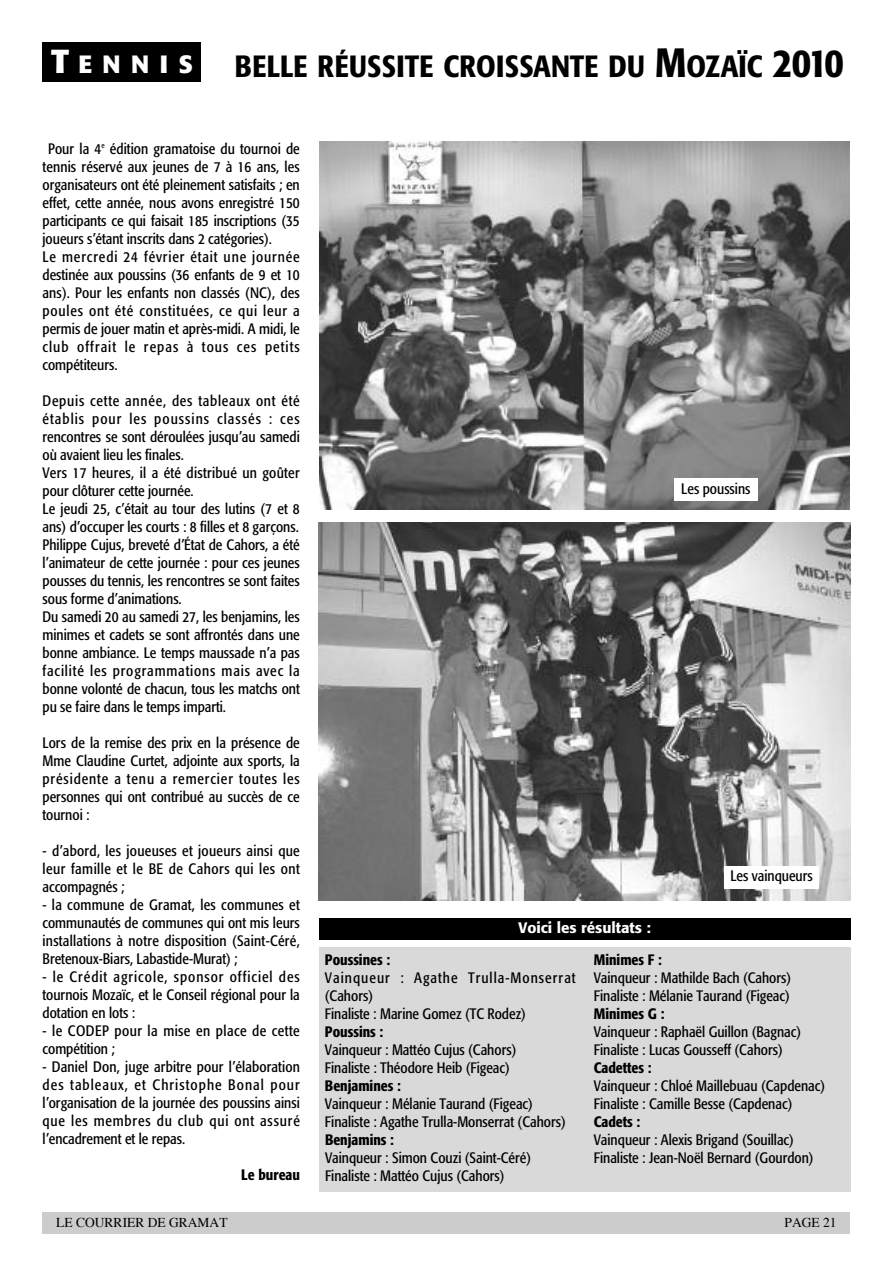
<style>
.page{position:relative;width:893px;height:1263px;background:#fff}
.page>*{position:absolute;margin:0;border:0;box-sizing:border-box;transform-origin:0 0}
.t1{font:500 condensed 30.3px "Formata";letter-spacing:.01em;color:#000}
.t2{font:700 24.75px "Formata";letter-spacing:.42em;color:#fff}
.t3{font:condensed 15px/18px "Formata";color:#000}
.t4{font:500 condensed 15px "Formata";color:#000}
.t5{font:condensed 15px/18px "Formata";letter-spacing:.03em;color:#000}
.t6{font:500 15px "Formata";color:#fff}
.t7{font:13.5px "Times";color:#000}
.s1{font-size:33px}
.s2{font-size:40.5px}
</style>
<div class="page">
<div style="left:43px;top:1212px;width:807px;height:21px;background:#ccc"></div>
<div style="left:43px;top:43px;width:158px;height:39px;background:#000"></div>
<img style="left:320px;top:142px;width:530px;height:367px">
<img style="left:318px;top:522px;width:532px;height:378px">
<div style="left:674px;top:478px;width:84px;height:23px;background:#fff"></div>
<div style="left:724px;top:866px;width:95px;height:23px;background:#fff"></div>
<div style="left:319px;top:948px;width:531px;height:244px;background:#d9d9d9"></div>
<div style="left:319px;top:918px;width:531px;height:22px;background:#000"></div>
<h2 class="t2" style="left:51px;top:53px;width:143px"><span class="s1">T</span>ENNIS</h2>
<h1 class="t1" style="left:235px;top:54px;width:611px">BELLE RÉUSSITE CROISSANTE DU <span class="s2">M</span>OZAÏC <span class="s2">2010</span></h1>
<p class="t3" style="left:43px;top:141px;width:259px;text-indent:6px">Pour la 4<sup>e</sup> édition gramatoise du tournoi de tennis réservé aux jeunes de 7 à 16 ans, les organisateurs ont été pleinement satisfaits ; en effet, cette année, nous avons enregistré 150 participants ce qui faisait 185 inscriptions (35 joueurs s’étant inscrits dans 2 catégories).<br>Le mercredi 24 février était une journée destinée aux poussins (36 enfants de 9 et 10 ans). Pour les enfants non classés (NC), des poules ont été constituées, ce qui leur a permis de jouer matin et après-midi. A midi, le club offrait le repas à tous ces petits compétiteurs.</p>
<p class="t3" style="left:43px;top:393px;width:259px">Depuis cette année, des tableaux ont été établis pour les poussins classés : ces rencontres se sont déroulées jusqu’au samedi où avaient lieu les finales.<br>Vers 17 heures, il a été distribué un goûter pour clôturer cette journée.<br>Le jeudi 25, c’était au tour des lutins (7 et 8 ans) d’occuper les courts : 8 filles et 8 garçons.<br>Philippe Cujus, breveté d’État de Cahors, a été l’animateur de cette journée : pour ces jeunes pousses du tennis, les rencontres se sont faites sous forme d’animations.<br>Du samedi 20 au samedi 27, les benjamins, les minimes et cadets se sont affrontés dans une bonne ambiance. Le temps maussade n’a pas facilité les programmations mais avec la bonne volonté de chacun, tous les matchs ont pu se faire dans le temps imparti.</p>
<p class="t3" style="left:43px;top:735px;width:259px;text-align:justify">Lors de la remise des prix en la présence de Mme Claudine Curtet, adjointe aux sports, la présidente a tenu a remercier toutes les personnes qui ont contribué au succès de ce tournoi :</p>
<p class="t3" style="left:43px;top:843px;width:259px;text-align:justify">- d’abord, les joueuses et joueurs ainsi que leur famille et le BE de Cahors qui les ont accompagnés ;</p>
<p class="t3" style="left:43px;top:897px;width:259px;text-align:justify">- la commune de Gramat, les communes et communautés de communes qui ont mis leurs installations à notre disposition (Saint-Céré, Bretenoux-Biars, Labastide-Murat) ;</p>
<p class="t3" style="left:43px;top:969px;width:259px;text-align:justify">- le Crédit agricole, sponsor officiel des tournois Mozaïc, et le Conseil régional pour la dotation en lots :</p>
<p class="t5" style="left:43px;top:1023px;width:259px">- le CODEP pour la mise en place de cette compétition ;</p>
<p class="t3" style="left:43px;top:1059px;width:259px;text-align:justify">- Daniel Don, juge arbitre pour l’élaboration des tableaux, et Christophe Bonal pour l’organisation de la journée des poussins ainsi que les membres du club qui ont assuré l’encadrement et le repas.</p>
<p class="t4" style="left:241px;top:1169px;width:60px">Le bureau</p>
<p class="t3" style="left:681px;top:480px;width:71px">Les poussins</p>
<p class="t6" style="left:519px;top:921px;width:134px">Voici les résultats :</p>
<p class="t3" style="left:730px;top:868px;width:84px">Les vainqueurs</p>
<p class="t4" style="left:325px;top:954px;width:67px">Poussines :</p>
<p class="t3" style="left:325px;top:970px;width:252px">Vainqueur : Agathe Trulla-Monserrat (Cahors)<br>Finaliste : Marine Gomez (TC Rodez)</p>
<p class="t4" style="left:325px;top:1026px;width:60px">Poussins :</p>
<p class="t3" style="left:325px;top:1042px;width:193px">Vainqueur : Mattéo Cujus (Cahors)<br>Finaliste : Théodore Heib (Figeac)</p>
<p class="t4" style="left:325px;top:1080px;width:77px">Benjamines :</p>
<p class="t3" style="left:325px;top:1096px;width:242px">Vainqueur : Mélanie Taurand (Figeac)<br>Finaliste : Agathe Trulla-Monserrat (Cahors)</p>
<p class="t4" style="left:325px;top:1134px;width:71px">Benjamins :</p>
<p class="t3" style="left:325px;top:1150px;width:208px">Vainqueur : Simon Couzi (Saint-Céré)<br>Finaliste : Mattéo Cujus (Cahors)</p>
<p class="t4" style="left:594px;top:954px;width:70px">Minimes F :</p>
<p class="t3" style="left:594px;top:970px;width:199px">Vainqueur : Mathilde Bach (Cahors)<br>Finaliste : Mélanie Taurand (Figeac)</p>
<p class="t4" style="left:594px;top:1008px;width:72px">Minimes G :</p>
<p class="t3" style="left:594px;top:1024px;width:209px">Vainqueur : Raphaël Guillon (Bagnac)<br>Finaliste : Lucas Gousseff (Cahors)</p>
<p class="t4" style="left:594px;top:1062px;width:59px">Cadettes :</p>
<p class="t3" style="left:594px;top:1078px;width:233px">Vainqueur : Chloé Maillebuau (Capdenac)<br>Finaliste : Camille Besse (Capdenac)</p>
<p class="t4" style="left:594px;top:1116px;width:48px">Cadets :</p>
<p class="t3" style="left:594px;top:1132px;width:221px">Vainqueur : Alexis Brigand (Souillac)<br>Finaliste : Jean-Noël Bernard (Gourdon)</p>
<p class="t7" style="left:56px;top:1217px;width:173px">LE COURRIER DE GRAMAT</p>
<p class="t7" style="left:785px;top:1217px;width:54px">PAGE 21</p>
</div>
